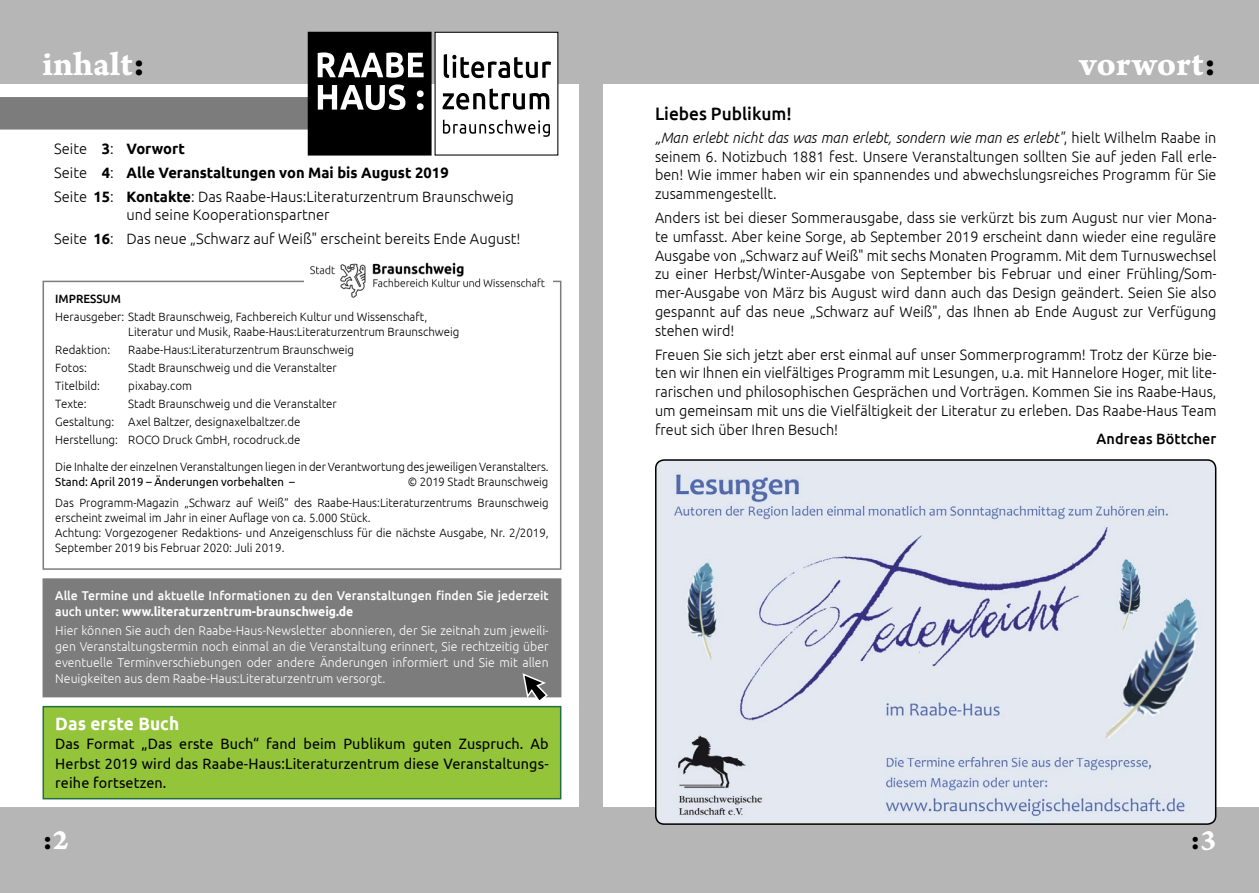
<style>
.page{position:relative;width:1259px;height:893px;background:#b6b6b6}
.page>*{position:absolute;margin:0;border:0;box-sizing:border-box;transform-origin:0 0}
.t1{font:36px "Arno Pro Bold Caption";color:#fff}
.t2{font:30px "Arno Pro Bold Caption";color:#000}
.t3{font:500 18px "Ubuntu";color:#000;scale:.96 1}
.t4{font:700 18px "Ubuntu";letter-spacing:.005em;color:#fff;scale:.96 1}
.t5{font:300 15px/18.8px "Ubuntu";color:#000;text-align:justify;scale:.96 1}
.t6{font:300 15px/24px "Ubuntu";color:#000}
.t7{font:15px/19.5px "Ubuntu";letter-spacing:.01em;color:#000;text-align:justify;scale:.96 1}
.t8{font:500 15px "Ubuntu";letter-spacing:.01em;color:#000;scale:.96 1}
.t9{font:300 12.75px/15.8px "Ubuntu";color:#fff;text-align:justify;scale:.96 1}
.t10{font:500 12.75px/15.8px "Ubuntu";color:#fff;scale:.96 1}
.t11{font:300 12px/15px "Ubuntu";color:#000;text-align:right;scale:.95 1}
.t12{font:300 12px/18.1px "Ubuntu";color:#000;scale:.96 1}
.t13{font:12px "Ubuntu";color:#000;scale:.95 1}
.t14{font:500 12px "Ubuntu";color:#000;scale:.96 1}
.s1{color:#000}
.s2{font-weight:700}
.s3{font-style:italic}
.s4{color:#fff}
</style>
<div class="page">
<div style="left:0;top:84px;width:578px;height:723px;background:#fff"></div>
<div style="left:604px;top:84px;width:655px;height:723px;background:#fff"></div>
<div style="left:43px;top:281px;width:518px;height:289px;border:2px solid #7c7c7c"></div>
<div style="left:43px;top:578px;width:518px;height:119px;background:#7c7c7c;border:2px solid #7c7c7c"></div>
<div style="left:308px;top:32px;width:123px;height:123px;background:#000"></div>
<div style="left:308px;top:32px;width:123px;height:124px;border:1px solid #000"></div>
<div style="left:435px;top:32px;width:123px;height:123px;background:#fff"></div>
<svg style="left:0;top:84px;width:424px;height:46px"></svg>
<svg style="left:318px;top:52px;width:105px;height:26px"></svg>
<svg style="left:443px;top:120px;width:107px;height:17px"></svg>
<svg style="left:442px;top:89px;width:107px;height:21px"></svg>
<svg style="left:444px;top:54px;width:107px;height:24px"></svg>
<img style="left:305px;top:262px;width:248px;height:36px">
<div style="left:43px;top:706px;width:518px;height:93px;background:#94c43a;border:2px solid #246c44"></div>
<svg style="left:521px;top:673px;width:28px;height:27px"></svg>
<img style="left:656px;top:460px;width:559px;height:364px">
<div style="left:655px;top:459px;width:561px;height:366px;border:2px solid #000;border-radius:8px"></div>
<h1 class="t1" style="left:43px;top:43px;width:104px">inhalt<span class="s1">:</span></h1>
<p class="t6" style="left:54px;top:136px;width:461px">Seite <span class="s2">3</span>: <span class="s2">Vorwort<br></span>Seite <span class="s2">4</span>: <span class="s2">Alle Veranstaltungen von Mai bis August 2019<br></span>Seite <span class="s2">15</span>: <span class="s2">Kontakte</span>: Das Raabe-Haus:Literaturzentrum Braunschweig</p>
<p class="t6" style="left:54px;top:202px;width:468px;text-indent:72px">und seine Kooperationspartner<br>Seite <span class="s2">16</span>: Das neue „Schwarz auf Weiß" erscheint bereits Ende August!</p>
<p class="t14" style="left:55px;top:291px;width:70px">IMPRESSUM</p>
<p class="t12" style="left:128px;top:309px;width:346px;line-height:15px;text-indent:-73px">Herausgeber: Stadt Braunschweig, Fachbereich Kultur und Wissenschaft,<br>Literatur und Musik, Raabe-Haus:Literaturzentrum Braunschweig</p>
<p class="t12" style="left:55px;top:340px;width:59px">Redaktion:</p>
<p class="t12" style="left:128px;top:340px;width:237px">Raabe-Haus:Literaturzentrum Braunschweig</p>
<p class="t12" style="left:55px;top:358px;width:34px">Fotos:</p>
<p class="t12" style="left:128px;top:358px;width:219px">Stadt Braunschweig und die Veranstalter</p>
<p class="t12" style="left:55px;top:376px;width:48px">Titelbild:</p>
<p class="t12" style="left:128px;top:376px;width:68px">pixabay.com</p>
<p class="t12" style="left:55px;top:394px;width:34px">Texte:</p>
<p class="t12" style="left:55px;top:394px;width:295px;text-indent:73px">Stadt Braunschweig und die Veranstalter<br>Gestaltung: Axel Baltzer, designaxelbaltzer.de<br>Herstellung: ROCO Druck GmbH, rocodruck.de</p>
<p class="t11" style="left:55px;top:459px;width:521px">Die Inhalte der einzelnen Veranstaltungen liegen in der Verantwortung des jeweiligen Veranstalters.</p>
<p class="t13" style="left:55px;top:475px;width:254px">Stand: April 2019 – Änderungen vorbehalten –</p>
<p class="t11" style="left:55px;top:471px;width:521px;line-height:21px">© 2019 Stadt Braunschweig<br>Das Programm-Magazin „Schwarz auf Weiß“ des Raabe-Haus:Literaturzentrums Braunschweig</p>
<p class="t11" style="left:55px;top:510px;width:521px;text-align:left">erscheint zweimal im Jahr in einer Auflage von ca. 5.000 Stück.<br>Achtung: Vorgezogener Redaktions- und Anzeigenschluss für die nächste Ausgabe, Nr. 2/2019,<br>September 2019 bis Februar 2020: Juli 2019.</p>
<p class="t10" style="left:55px;top:587px;width:515px">Alle Termine und aktuelle Informationen zu den Veranstaltungen finden Sie jederzeit auch unter: <span class="s2">www.literaturzentrum-braunschweig.de</span></p>
<p class="t9" style="left:55px;top:623px;width:515px">Hier können Sie auch den Raabe-Haus-Newsletter abonnieren, der Sie zeitnah zum jeweili&shy;gen Veranstaltungstermin noch einmal an die Veranstaltung erinnert, Sie rechtzeitig über eventuelle Terminverschiebungen oder andere Änderungen informiert und Sie mit allen Neuigkeiten aus dem Raabe-Haus:Literaturzentrum versorgt.</p>
<p class="t4" style="left:55px;top:713px;width:131px">Das erste Buch</p>
<p class="t7" style="left:55px;top:734px;width:515px">Das Format „Das erste Buch“ fand beim Publikum guten Zuspruch. Ab Herbst 2019 wird das Raabe-Haus:Literaturzentrum diese Veranstaltungs&shy;reihe fortsetzen.</p>
<h1 class="t1" style="left:1079px;top:43px;width:139px">vorwort<span class="s1">:</span></h1>
<p class="t3" style="left:655px;top:102px;width:144px">Liebes Publikum!</p>
<p class="t5" style="left:655px;top:128px;width:586px"><span class="s3">„Man erlebt nicht das was man erlebt, sondern wie man es erlebt"</span>, hielt Wilhelm Raabe in seinem 6. Notizbuch 1881 fest. Unsere Veranstaltungen sollten Sie auf jeden Fall erle&shy;ben! Wie immer haben wir ein spannendes und abwechslungsreiches Programm für Sie zusammengestellt.</p>
<p class="t5" style="left:655px;top:208px;width:586px">Anders ist bei dieser Sommerausgabe, dass sie verkürzt bis zum August nur vier Mona&shy;te umfasst. Aber keine Sorge, ab September 2019 erscheint dann wieder eine reguläre Ausgabe von „Schwarz auf Weiß" mit sechs Monaten Programm. Mit dem Turnuswechsel zu einer Herbst/Winter-Ausgabe von September bis Februar und einer Frühling/Som&shy;mer-Ausgabe von März bis August wird dann auch das Design geändert. Seien Sie also gespannt auf das neue „Schwarz auf Weiß", das Ihnen ab Ende August zur Verfügung stehen wird!</p>
<p class="t5" style="left:655px;top:344px;width:586px">Freuen Sie sich jetzt aber erst einmal auf unser Sommerprogramm! Trotz der Kürze bie&shy;ten wir Ihnen ein vielfältiges Programm mit Lesungen, u.a. mit Hannelore Hoger, mit lite&shy;rarischen und philosophischen Gesprächen und Vorträgen. Kommen Sie ins Raabe-Haus, um gemeinsam mit uns die Vielfältigkeit der Literatur zu erleben. Das Raabe-Haus Team freut sich über Ihren Besuch!</p>
<p class="t8" style="left:1096px;top:429px;width:126px">Andreas Böttcher</p>
<h2 class="t2" style="left:43px;top:822px;width:28px">:<span class="s4">2</span></h2>
<h2 class="t2" style="left:1190px;top:822px;width:28px">:<span class="s4">3</span></h2>
</div>
